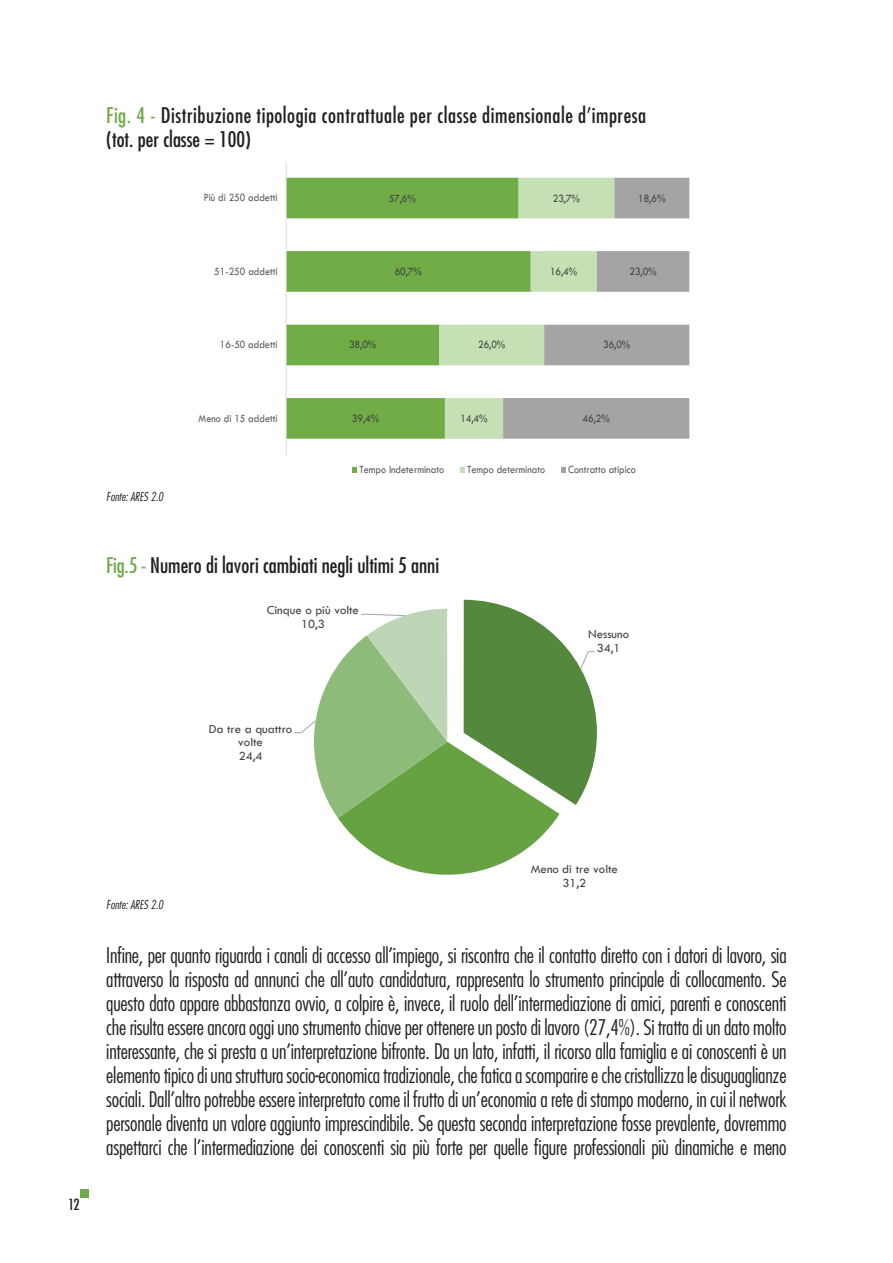
<style>
.page{position:relative;width:893px;height:1263px;background:#fff}
.page>*{position:absolute;margin:0;border:0;box-sizing:border-box;transform-origin:0 0}
.t1{font:300 condensed 21px/24px "Futura LT";letter-spacing:-.01em;color:#231f20;text-align:justify}
.t2{font:condensed 21px/24px "Futura LT";letter-spacing:.025em;color:#231f20}
.t3{font:condensed 21px "Futura LT";color:#231f20}
.t4{font:500 condensed 15px "Futura";color:#231f20}
.t5{font:12.75px/14px "Tw Cen";letter-spacing:-.005em;color:#404040;text-align:center}
.t6{font:italic 300 condensed 12px "Futura LT";color:#231f20}
.t7{font:11.4px "Tw Cen";letter-spacing:-.005em;color:#595959;scale:.88 1}
.t8{font:11.4px "Tw Cen";letter-spacing:-.005em;color:#404040;scale:.88 1}
.s1{color:#6faa4b}
</style>
<div class="page">
<div style="left:80px;top:1188px;width:9px;height:9px;background:#6faa4b"></div>
<svg style="left:287px;top:178px;width:152px;height:261px;fill:#70ad46"></svg>
<svg style="left:439px;top:178px;width:64px;height:261px"></svg>
<svg style="left:503px;top:178px;width:186px;height:261px"></svg>
<hr style="left:286px;top:161px;width:1px;height:294px;background:#d9d9d8">
<svg style="left:352px;top:467px;width:5px;height:6px"></svg>
<svg style="left:460px;top:467px;width:5px;height:6px"></svg>
<svg style="left:561px;top:467px;width:5px;height:6px"></svg>
<svg style="left:295px;top:600px;width:302px;height:275px"></svg>
<p class="t2" style="left:106px;top:103px;width:541px"><span class="s1">Fig. 4 -</span> Distribuzione tipologia contrattuale per classe dimensionale d’impresa (tot. per classe = 100)</p>
<p class="t6" style="left:106px;top:490px;width:58px">Fonte: ARES 2.0</p>
<p class="t7" style="left:204px;top:191px;width:86px">Più di 250 addetti</p>
<p class="t7" style="left:214px;top:264px;width:74px">51-250 addetti</p>
<p class="t7" style="left:220px;top:338px;width:67px">16-50 addetti</p>
<p class="t7" style="left:199px;top:411px;width:91px">Meno di 15 addetti</p>
<p class="t8" style="left:389px;top:191px;width:32px">57,6%</p>
<p class="t8" style="left:395px;top:265px;width:32px">60,7%</p>
<p class="t8" style="left:349px;top:338px;width:32px">38,0%</p>
<p class="t8" style="left:352px;top:411px;width:32px">39,4%</p>
<p class="t8" style="left:478px;top:338px;width:32px">26,0%</p>
<p class="t8" style="left:460px;top:411px;width:32px">14,4%</p>
<p class="t8" style="left:553px;top:191px;width:32px">23,7%</p>
<p class="t8" style="left:638px;top:191px;width:32px">18,6%</p>
<p class="t8" style="left:550px;top:265px;width:32px">16,4%</p>
<p class="t8" style="left:629px;top:265px;width:32px">23,0%</p>
<p class="t8" style="left:603px;top:338px;width:32px">36,0%</p>
<p class="t8" style="left:583px;top:411px;width:32px">46,2%</p>
<p class="t7" style="left:359px;top:463px;width:98px">Tempo Indeterminato</p>
<p class="t7" style="left:467px;top:463px;width:90px">Tempo determinato</p>
<p class="t7" style="left:568px;top:463px;width:79px">Contratto atipico</p>
<p class="t3" style="left:106px;top:553px;width:334px"><span class="s1">Fig.5 -</span> Numero di lavori cambiati negli ultimi 5 anni</p>
<p class="t5" style="left:267px;top:603px;width:94px">Cinque o più volte<br>10,3</p>
<p class="t5" style="left:209px;top:721px;width:85px">Da tre a quattro volte<br>24,4</p>
<p class="t5" style="left:588px;top:627px;width:43px">Nessuno<br>34,1</p>
<p class="t4" style="left:68px;top:1195px;width:13px">12</p>
<p class="t6" style="left:106px;top:898px;width:58px">Fonte: ARES 2.0</p>
<p class="t5" style="left:531px;top:862px;width:89px">Meno di tre volte<br>31,2</p>
<p class="t1" style="left:106px;top:943px;width:682px">Infine, per quanto riguarda i canali di accesso all’impiego, si riscontra che il contatto diretto con i datori di lavoro, sia attraverso la risposta ad annunci che all’auto candidatura, rappresenta lo strumento principale di collocamento. Se questo dato appare abbastanza ovvio, a colpire è, invece, il ruolo dell’intermediazione di amici, parenti e conoscenti che risulta essere ancora oggi uno strumento chiave per ottenere un posto di lavoro (27,4%). Si tratta di un dato molto interessante, che si presta a un’interpretazione bifronte. Da un lato, infatti, il ricorso alla famiglia e ai conoscenti è un elemento tipico di una struttura socio-economica tradizionale, che fatica a scomparire e che cristallizza le disuguaglianze sociali. Dall’altro potrebbe essere interpretato come il frutto di un’economia a rete di stampo moderno, in cui il network personale diventa un valore aggiunto imprescindibile. Se questa seconda interpretazione fosse prevalente, dovremmo aspettarci che l’intermediazione dei conoscenti sia più forte per quelle figure professionali più dinamiche e meno</p>
</div>
